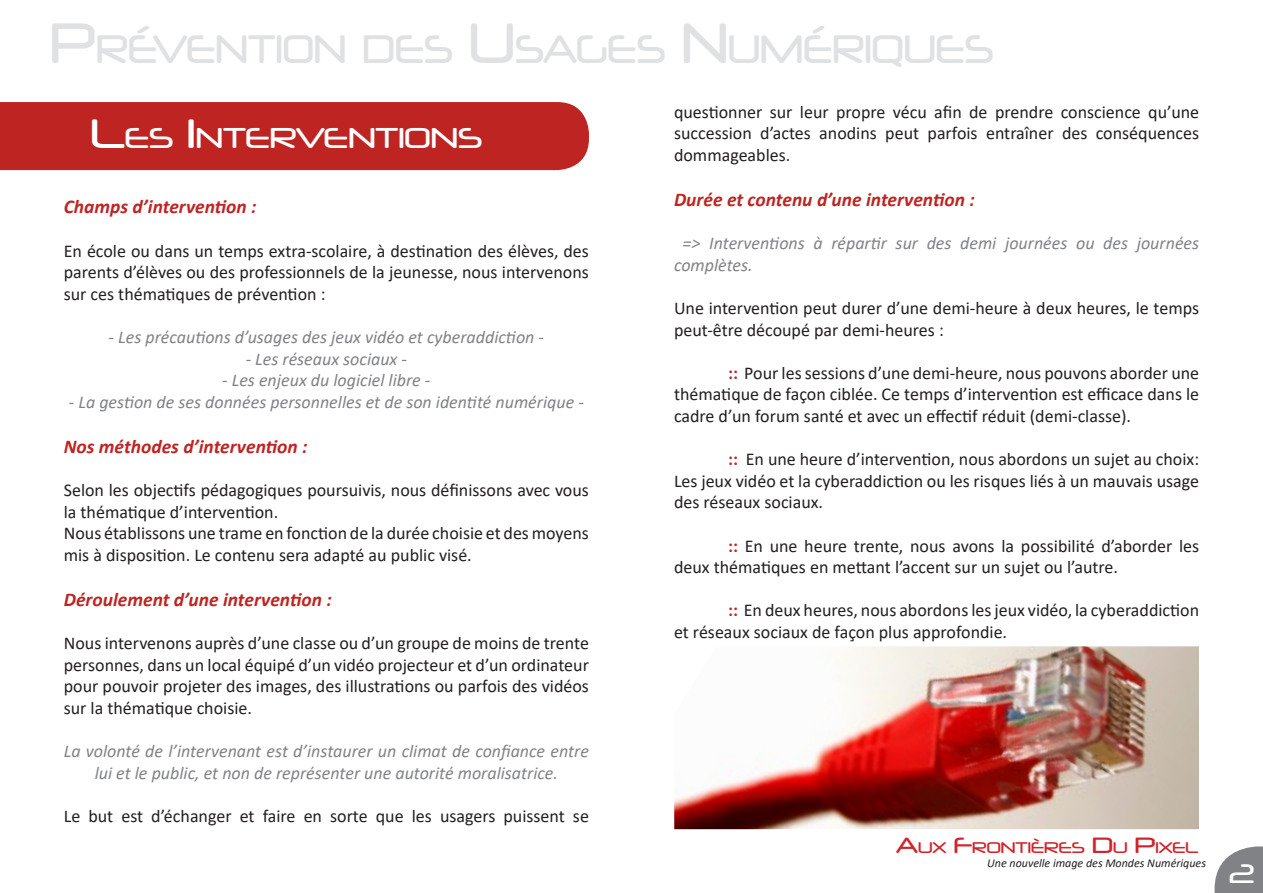
<style>
.page{position:relative;width:1263px;height:893px;background:#fff}
.page>*{position:absolute;margin:0;border:0;box-sizing:border-box;transform-origin:0 0}
.t1{font:37.8px "Neuropol";color:#e0e1e3;scale:.86 1}
.t2{font:27.3px "Neuropol";color:#fff}
.t3{font:25.5px "Neuropol";color:#fff}
.t4{font:italic 700 19.5px "Calibri";color:#be2422}
.t5{font:18px/21.6px "Calibri";color:#231f20;text-align:justify}
.t6{font:italic 18px/21.6px "Calibri";color:#808285;text-align:center}
.t7{font:14.7px "Neuropol";color:#d1232a}
.t8{font:italic 12px "Calibri";color:#231f20}
.s1{font-size:54px}
.s2{font-size:39px}
.s3{font-weight:700;color:#be2422}
.s4{font-size:21px}
</style>
<div class="page">
<svg style="left:1214px;top:846px;width:49px;height:47px"></svg>
<div style="left:0;top:102px;width:589px;height:68px;background:#be2422"></div>
<img style="left:674px;top:646px;width:525px;height:183px">
<h1 class="t1" style="left:50px;top:26px;width:1098px"><span class="s1">P</span>RÉVENTION DES <span class="s1">U</span>SAGES <span class="s1">N</span>UMÉRIQUES</h1>
<p class="t2" style="left:90px;top:121px;width:393px"><span class="s2">L</span>ES <span class="s2">I</span>NTERVENTIONS</p>
<p class="t4" style="left:64px;top:193px;width:194px">Champs d’intervention :</p>
<p class="t5" style="left:64px;top:239px;width:527px">En école ou dans un temps extra-scolaire, à destination des élèves, des parents d’élèves ou des professionnels de la jeunesse, nous intervenons sur ces thématiques de prévention :</p>
<p class="t6" style="left:109px;top:325px;width:437px">- Les précautions d’usages des jeux vidéo et cyberaddiction -</p>
<p class="t6" style="left:246px;top:347px;width:163px">- Les réseaux sociaux -</p>
<p class="t6" style="left:222px;top:369px;width:210px">- Les enjeux du logiciel libre -</p>
<p class="t6" style="left:69px;top:390px;width:516px">- La gestion de ses données personnelles et de son identité numérique -</p>
<p class="t4" style="left:64px;top:433px;width:245px">Nos méthodes d’intervention :</p>
<p class="t5" style="left:64px;top:479px;width:527px">Selon les objectifs pédagogiques poursuivis, nous définissons avec vous la thématique d’intervention.</p>
<p class="t5" style="left:64px;top:522px;width:527px">Nous établissons une trame en fonction de la durée choisie et des moyens mis à disposition. Le contenu sera adapté au public visé.</p>
<p class="t4" style="left:64px;top:586px;width:269px">Déroulement d’une intervention :</p>
<p class="t5" style="left:64px;top:632px;width:527px">Nous intervenons auprès d’une classe ou d’un groupe de moins de trente personnes, dans un local équipé d’un vidéo projecteur et d’un ordinateur pour pouvoir projeter des images, des illustrations ou parfois des vidéos sur la thématique choisie.</p>
<p class="t6" style="left:64px;top:739px;width:527px">La volonté de l’intervenant est d’instaurer un climat de confiance entre lui et le public, et non de représenter une autorité moralisatrice.</p>
<p class="t5" style="left:64px;top:805px;width:527px">Le but est d’échanger et faire en sorte que les usagers puissent se</p>
<p class="t5" style="left:674px;top:100px;width:527px">questionner sur leur propre vécu afin de prendre conscience qu’une succession d’actes anodins peut parfois entraîner des conséquences dommageables.</p>
<p class="t4" style="left:674px;top:186px;width:302px">Durée et contenu d’une intervention :</p>
<p class="t6" style="left:674px;top:232px;width:527px;text-align:left;text-indent:9px">=&gt; Interventions à répartir sur des demi journées ou des journées complètes.</p>
<p class="t5" style="left:674px;top:297px;width:527px">Une intervention peut durer d’une demi-heure à deux heures, le temps peut-être découpé par demi-heures :</p>
<p class="t5" style="left:674px;top:361px;width:527px;text-indent:54px"><span class="s3">::</span> Pour les sessions d’une demi-heure, nous pouvons aborder une thématique de façon ciblée. Ce temps d’intervention est efficace dans le cadre d’un forum santé et avec un effectif réduit (demi-classe).</p>
<p class="t5" style="left:674px;top:448px;width:527px;text-indent:54px"><span class="s3">::</span> En une heure d’intervention, nous abordons un sujet au choix:<br>Les jeux vidéo et la cyberaddiction ou les risques liés à un mauvais usage des réseaux sociaux.</p>
<p class="t5" style="left:674px;top:534px;width:527px;text-indent:54px"><span class="s3">::</span> En une heure trente, nous avons la possibilité d’aborder les deux thématiques en mettant l’accent sur un sujet ou l’autre.</p>
<p class="t5" style="left:674px;top:599px;width:527px;text-indent:54px"><span class="s3">::</span> En deux heures, nous abordons les jeux vidéo, la cyberaddiction et réseaux sociaux de façon plus approfondie.</p>
<p class="t7" style="left:896px;top:838px;width:304px"><span class="s4">A</span>UX <span class="s4">F</span>RONTIÈRES <span class="s4">D</span>U <span class="s4">P</span>IXEL</p>
<p class="t8" style="left:987px;top:855px;width:220px">Une nouvelle image des Mondes Numériques</p>
<h3 class="t3" style="left:1229px;top:858px;width:27px">2</h3>
</div>
